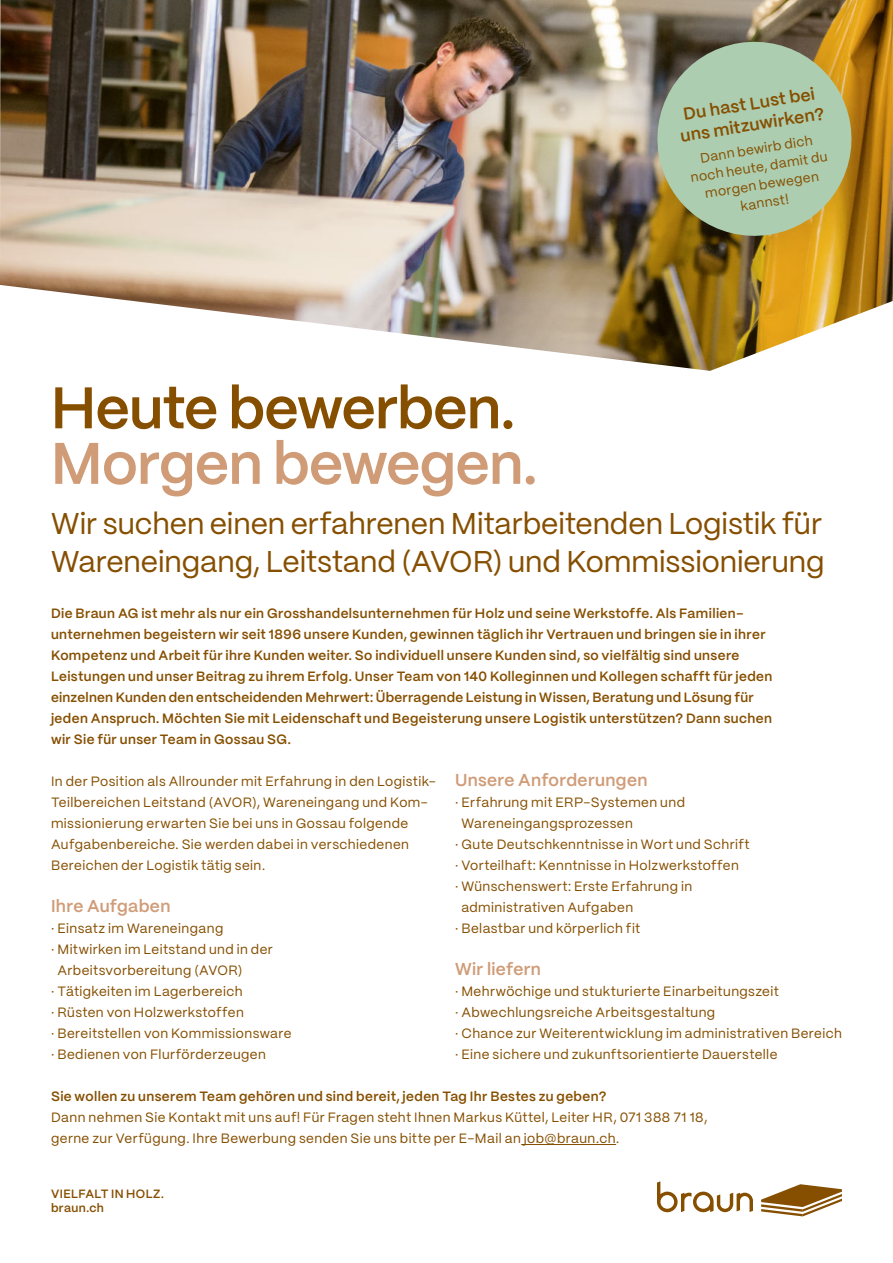
<style>
.page{position:relative;width:893px;height:1263px;background:#fff}
.page>*{position:absolute;margin:0;border:0;box-sizing:border-box;transform-origin:0 0}
.t1{font:600 58.5px "PP Mori";letter-spacing:-.01em;color:#864f00}
.t2{font:600 58.5px "PP Mori";letter-spacing:-.01em;color:#d09c78}
.t3{font:30px/37.5px "PP Mori";letter-spacing:-.005em;color:#864f00}
.t4{font:600 17.25px "PP Mori";letter-spacing:.02em;color:#d09c78}
.t5{font:600 17.25px/21px "PP Mori";color:#864f00;text-align:center}
.t6{font:13.5px/21px "PP Mori";letter-spacing:.03em;color:#864f00}
.t7{font:600 13.5px/21px "PP Mori";letter-spacing:.03em;color:#864f00}
.t8{font:600 12px/14.2px "PP Mori";letter-spacing:.035em;color:#864f00}
</style>
<div class="page">
<svg style="left:657px;top:1181px;width:96px;height:31px"></svg>
<svg style="left:761px;top:1184px;width:81px;height:32px"></svg>
<img style="left:0;top:0;width:888px;height:371px">
<img style="left:590px;top:0;width:303px;height:303px">
<svg style="left:650px;top:35px;width:209px;height:208px;background:#a3ae83"></svg>
<hr style="left:521px;top:1144px;width:95px;height:1px;background:#864f00">
<p class="t5" style="left:676px;top:105px;width:147px;rotate:-9deg">Du hast Lust bei uns mitzuwirken?</p>
<p class="t6" style="left:687px;top:152px;width:140px;line-height:18px;text-align:center;rotate:-9deg">Dann bewirb dich noch heute, damit du morgen bewegen kannst!</p>
<h1 class="t1" style="left:51px;top:376px;width:465px">Heute bewerben.</h1>
<h1 class="t2" style="left:51px;top:431px;width:487px">Morgen bewegen.</h1>
<h2 class="t3" style="left:51px;top:507px;width:775px">Wir suchen einen erfahrenen Mitarbeitenden Logistik für<br>Wareneingang, Leitstand (AVOR) und Kommissionierung</h2>
<p class="t7" style="left:51px;top:603px;width:723px">Die Braun AG ist mehr als nur ein Grosshandelsunternehmen für Holz und seine Werkstoffe. Als Familien&shy;unternehmen begeistern wir seit 1896 unsere Kunden, gewinnen täglich ihr Vertrauen und bringen sie in ihrer Kompetenz und Arbeit für ihre Kunden weiter. So individuell unsere Kunden sind, so vielfältig sind unsere Leistungen und unser Beitrag zu ihrem Erfolg. Unser Team von 140 Kolleginnen und Kollegen schafft für jeden einzelnen Kunden den entscheidenden Mehrwert: Überragende Leistung in Wissen, Beratung und Lösung für jeden Anspruch. Möchten Sie mit Leiden schaft und Begeisterung unsere Logistik unterstützen? Dann suchen wir Sie für unser Team in Gossau SG.</p>
<p class="t6" style="left:51px;top:772px;width:386px">In der Position als Allrounder mit Erfahrung in den Logistik-Teilbereichen Leitstand (AVOR), Wareneingang und Kom&shy;missionierung erwarten Sie bei uns in Gossau folgende Aufgabenbereiche. Sie werden dabei in verschiedenen Bereichen der Logistik tätig sein.</p>
<p class="t4" style="left:51px;top:897px;width:121px">Ihre Aufgaben</p>
<p class="t6" style="left:51px;top:919px;width:174px">· Einsatz im Wareneingang</p>
<p class="t6" style="left:51px;top:940px;width:223px">· Mitwirken im Leitstand und in der</p>
<p class="t6" style="left:57px;top:961px;width:187px">Arbeitsvorbereitung (AVOR)</p>
<p class="t6" style="left:51px;top:982px;width:193px">· Tätigkeiten im Lagerbereich</p>
<p class="t6" style="left:51px;top:1003px;width:194px">· Rüsten von Holzwerkstoffen</p>
<p class="t6" style="left:51px;top:1024px;width:242px">· Bereitstellen von Kommissionsware</p>
<p class="t6" style="left:51px;top:1045px;width:216px">· Bedienen von Flurförderzeugen</p>
<p class="t4" style="left:455px;top:771px;width:194px">Unsere Anforderungen</p>
<p class="t6" style="left:455px;top:793px;width:232px">· Erfahrung mit ERP-Systemen und</p>
<p class="t6" style="left:461px;top:814px;width:173px">Wareneingangsprozessen</p>
<p class="t6" style="left:455px;top:835px;width:296px">· Gute Deutschkenntnisse in Wort und Schrift</p>
<p class="t6" style="left:455px;top:856px;width:285px">· Vorteilhaft: Kenntnisse in Holzwerkstoffen</p>
<p class="t6" style="left:455px;top:877px;width:239px">· Wünschenswert: Erste Erfahrung in</p>
<p class="t6" style="left:461px;top:898px;width:173px">administrativen Aufgaben</p>
<p class="t6" style="left:455px;top:919px;width:187px">· Belastbar und körperlich fit</p>
<p class="t4" style="left:455px;top:960px;width:87px">Wir liefern</p>
<p class="t6" style="left:455px;top:982px;width:388px">· Mehrwöchige und stukturierte Einarbeitungszeit<br>· Abwechlungsreiche Arbeitsgestaltung<br>· Chance zur Weiterentwicklung im administrativen Bereich · Eine sichere und zukunftsorientierte Dauerstelle</p>
<p class="t7" style="left:51px;top:1086px;width:557px">Sie wollen zu unserem Team gehören und sind bereit, jeden Tag Ihr Bestes zu geben?</p>
<p class="t6" style="left:51px;top:1108px;width:658px">Dann nehmen Sie Kontakt mit uns auf! Für Fragen steht Ihnen Markus Küttel, Leiter HR, 071 388 71 18, gerne zur Verfügung. Ihre Bewerbung senden Sie uns bitte per E-Mail an job@braun.ch.</p>
<p class="t8" style="left:51px;top:1186px;width:114px">VIELFALT IN HOLZ. braun.ch</p>
</div>
